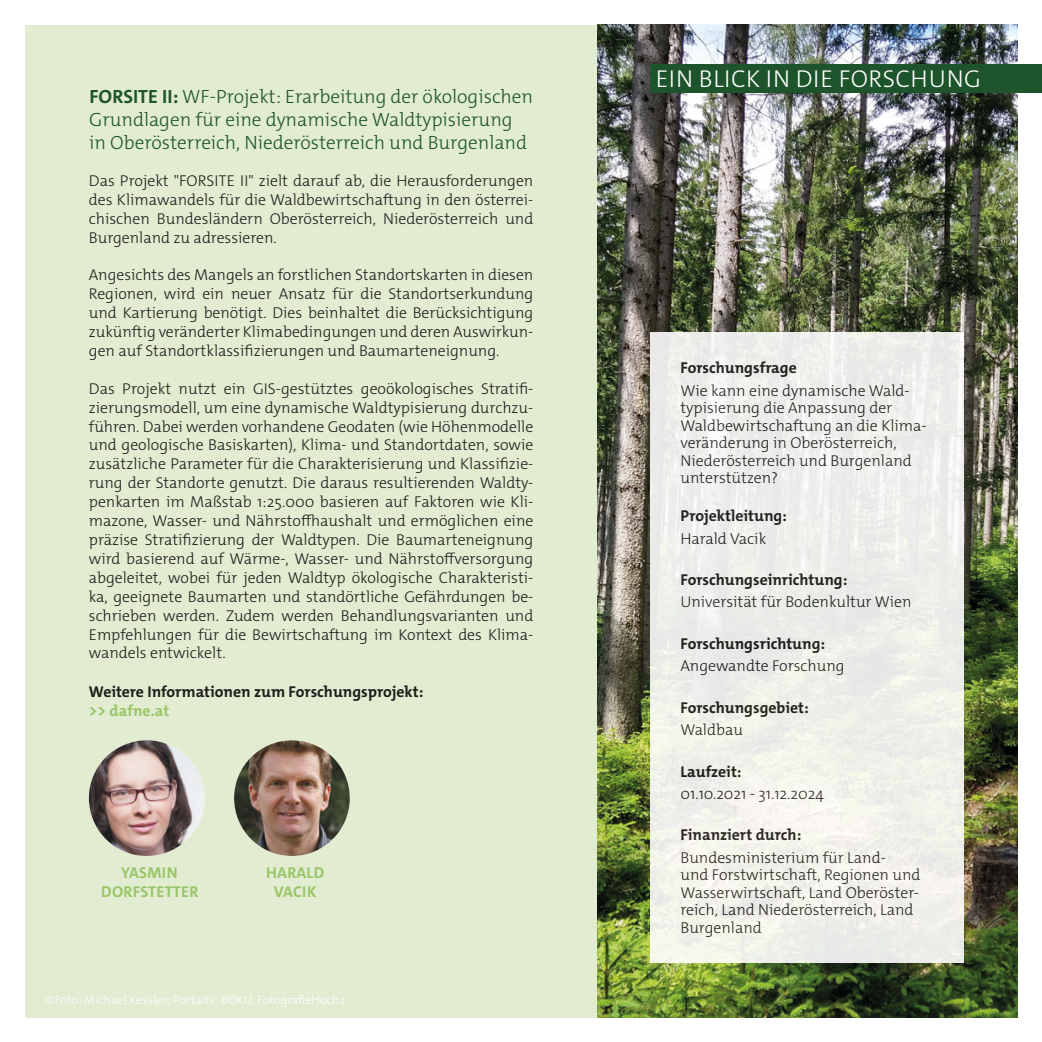
<style>
.page{position:relative;width:1042px;height:1042px;background:#fff}
.page>*{position:absolute;margin:0;border:0;box-sizing:border-box;transform-origin:0 0}
.Akzent_Themenseite{font:300 24.5px "The Mix C5";letter-spacing:.02em;color:#fff}
.Überschrift_Dünn{font:300 19.25px/23.1px "The Mix C5";color:#1e542b}
.t1{font:300 15.75px/18.9px "The Mix C5";color:#1d1d1b;text-align:justify}
.t2{font:700 15.75px "The Mix C5";color:#1d1d1b}
.Überschrift_Box{font:700 15.75px/18.9px "The Mix C5";letter-spacing:.02em;color:#99c567;text-align:center}
.Projektlink{font:700 15.75px "The Mix C5";color:#99c567}
.t3{font:300 12.25px "The Mix C5";color:#fff}
.s1{font-weight:700}
</style>
<div class="page">
<div style="left:25px;top:25px;width:572px;height:992px;background:#e1ecd1"></div>
<img style="left:597px;top:25px;width:420px;height:992px">
<div style="left:651px;top:332px;width:313px;height:630px;background:#eeefea"></div>
<div style="left:651px;top:64px;width:391px;height:28px;background:#1e542b"></div>
<img style="left:89px;top:740px;width:116px;height:116px;border-radius:58px">
<img style="left:234px;top:740px;width:116px;height:116px;border-radius:58px">
<p class="Überschrift_Dünn" style="left:89px;top:85px;width:445px"><span class="s1">FORSITE II:</span> WF-Projekt: Erarbeitung der ökologischen<br>Grundlagen für eine dynamische Waldtypisierung in Oberösterreich, Niederösterreich und Burgenland</p>
<p class="t1" style="left:89px;top:171px;width:446px">Das Projekt "FORSITE II" zielt darauf ab, die Herausforderungen des Klimawandels für die Waldbewirtschaftung in den österrei&shy;chischen Bundesländern Oberösterreich, Niederösterreich und Burgenland zu adressieren.</p>
<p class="t1" style="left:89px;top:266px;width:446px">Angesichts des Mangels an forstlichen Standortskarten in diesen Regionen, wird ein neuer Ansatz für die Standortserkundung und Kartierung benötigt. Dies beinhaltet die Berücksichtigung zukünftig veränderter Klimabedingungen und deren Auswirkun&shy;gen auf Standortklassifizierungen und Baumarteneignung.</p>
<p class="t1" style="left:89px;top:379px;width:446px">Das Projekt nutzt ein GIS-gestütztes geoökologisches Stratifi&shy;zierungsmodell, um eine dynamische Waldtypisierung durchzu&shy;führen. Dabei werden vorhandene Geodaten (wie Höhenmodelle und geologische Basiskarten), Klima- und Standortdaten, sowie zusätzliche Parameter für die Charakterisierung und Klassifizie&shy;rung der Standorte genutzt. Die daraus resultierenden Waldty&shy;penkarten im Maßstab 1:25.000 basieren auf Faktoren wie Kli&shy;mazone, Wasser- und Nährstoffhaushalt und ermöglichen eine präzise Stratifizierung der Waldtypen. Die Baumarteneignung wird basierend auf Wärme-, Wasser- und Nährstoffversorgung abgeleitet, wobei für jeden Waldtyp ökologische Charakteristi&shy;ka, geeignete Baumarten und standörtliche Gefährdungen be&shy;schrieben werden. Zudem werden Behandlungsvarianten und Empfehlungen für die Bewirtschaftung im Kontext des Klima&shy;wandels entwickelt.</p>
<p class="t2" style="left:89px;top:681px;width:336px">Weitere Informationen zum Forschungsprojekt:</p>
<p class="Projektlink" style="left:89px;top:700px;width:82px">&gt;&gt; dafne.at</p>
<p class="Überschrift_Box" style="left:101px;top:863px;width:99px">YASMIN<br>DORFSTETTER</p>
<p class="Überschrift_Box" style="left:266px;top:863px;width:60px">HARALD</p>
<p class="Überschrift_Box" style="left:274px;top:882px;width:44px">VACIK</p>
<p class="t3" style="left:46px;top:992px;width:301px">©Foto: Michael Kessler; Portaits: BOKU, FotografieHoch2</p>
<p class="Akzent_Themenseite" style="left:656px;top:63px;width:327px">EIN BLICK IN DIE FORSCHUNG</p>
<p class="t2" style="left:680px;top:358px;width:118px">Forschungsfrage</p>
<p class="t1" style="left:680px;top:382px;width:248px;line-height:17.5px;text-align:left">Wie kann eine dynamische Wald&shy;typisierung die Anpassung der<br>Waldbewirtschaftung an die Klima&shy;veränderung in Oberösterreich,<br>Niederösterreich und Burgenland unterstützen?</p>
<p class="t2" style="left:680px;top:506px;width:108px">Projektleitung:</p>
<p class="t1" style="left:680px;top:529px;width:87px">Harald Vacik</p>
<p class="t2" style="left:680px;top:569px;width:168px">Forschungseinrichtung:</p>
<p class="t1" style="left:680px;top:593px;width:232px">Universität für Bodenkultur Wien</p>
<p class="t2" style="left:680px;top:633px;width:146px">Forschungsrichtung:</p>
<p class="t1" style="left:680px;top:656px;width:166px">Angewandte Forschung</p>
<p class="t2" style="left:680px;top:697px;width:130px">Forschungsgebiet:</p>
<p class="t1" style="left:680px;top:720px;width:64px">Waldbau</p>
<p class="t2" style="left:680px;top:761px;width:63px">Laufzeit:</p>
<p class="t1" style="left:680px;top:784px;width:145px">01.10.2021 - 31.12.2024</p>
<p class="t2" style="left:680px;top:825px;width:122px">Finanziert durch:</p>
<p class="t1" style="left:680px;top:849px;width:242px;line-height:17.5px;text-align:left">Bundesministerium für Land-<br>und Forstwirtschaft, Regionen und<br>Wasserwirtschaft, Land Oberöster&shy;reich, Land Niederösterreich, Land<br>Burgenland</p>
</div>
